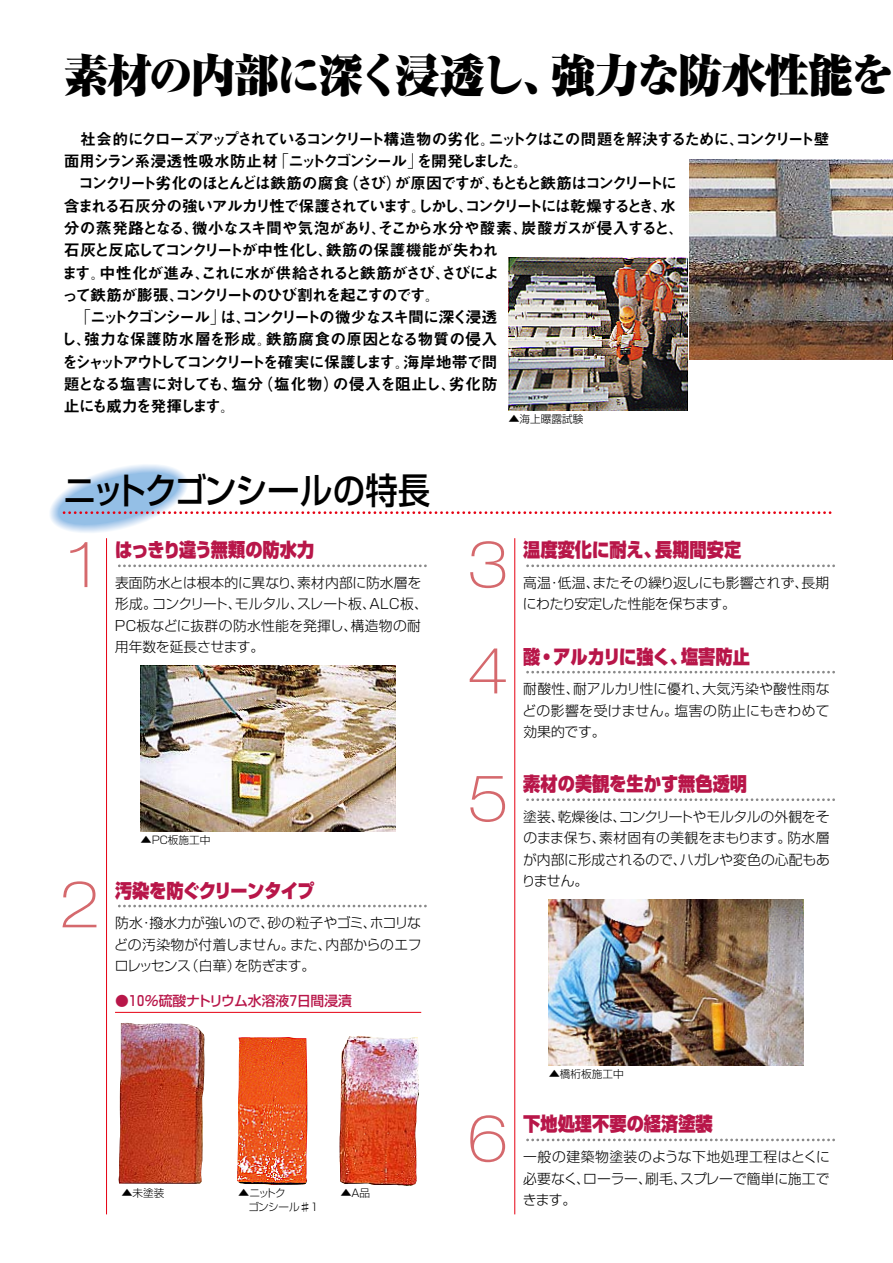
<style>
.page{position:relative;width:893px;height:1263px;background:#fff}
.page>*{position:absolute;margin:0;border:0;box-sizing:border-box;transform-origin:0 0}
.t1{font:44.7px "Ryumin Ultra 90 pv RKSJ H";letter-spacing:-.06em;color:#000}
.t2{font:36px "Shin Go Medium 90 pv RKSJ H";letter-spacing:-.045em;color:#000;scale:.9 1}
.t3{font:19.2px "Shin Go Ultra 90 pv RKSJ H";color:#b81649;scale:.9 1}
.t4{font:19.2px "Shin Go Ultra 90 pv RKSJ H";letter-spacing:-.055em;color:#b81649;scale:.9 1}
.t5{font:19.2px "Shin Go Ultra 90 pv RKSJ H";letter-spacing:-.035em;color:#b81649;scale:.9 1}
.t6{font:15.9px "Midashi Go MB31 90 pv RKSJ H";letter-spacing:-.105em;color:#000}
.t7{font:15.9px "Midashi Go MB31 90 pv RKSJ H";letter-spacing:-.155em;color:#000}
.t8{font:15.9px "Midashi Go MB31 90 pv RKSJ H";letter-spacing:-.125em;color:#000}
.t9{font:15.9px "Midashi Go MB31 90 pv RKSJ H";letter-spacing:-.05em;color:#000}
.t10{font:15.9px "Midashi Go MB31 90 pv RKSJ H";letter-spacing:-.075em;color:#000}
.t11{font:15.9px "Midashi Go MB31 90 pv RKSJ H";letter-spacing:-.14em;color:#000}
.t12{font:15.9px "Midashi Go MB31 90 pv RKSJ H";letter-spacing:-.065em;color:#000}
.t13{font:15.9px "Midashi Go MB31 90 pv RKSJ H";letter-spacing:-.03em;color:#000}
.t14{font:15.9px "Midashi Go MB31 90 pv RKSJ H";color:#000}
.t15{font:13.8px/21.3px "Shin Go Light 90 pv RKSJ H";color:#000;text-align:justify}
.t16{font:13.8px/21.3px "Shin Go Light 90 pv RKSJ H";letter-spacing:-.02em;color:#000}
.t17{font:13.8px "Shin Go Medium 90 pv RKSJ H";letter-spacing:-.025em;color:#b81649}
.t18{font:10.65px "Shin Go Light 90 pv RKSJ H";color:#000}
.t19{font:10.65px/13.8px "Shin Go Light 90 pv RKSJ H";letter-spacing:-.085em;color:#000}
</style>
<div class="page">
<svg style="left:118px;top:905px;width:307px;height:2px"></svg>
<hr style="left:115px;top:1012px;width:306px;height:1px;background:#e60012">
<svg style="left:526px;top:671px;width:308px;height:2px"></svg>
<svg style="left:526px;top:798px;width:308px;height:3px"></svg>
<svg style="left:526px;top:1138px;width:308px;height:3px"></svg>
<svg style="left:470px;top:648px;width:36px;height:45px"></svg>
<svg style="left:63px;top:881px;width:33px;height:46px"></svg>
<svg style="left:470px;top:776px;width:35px;height:46px"></svg>
<svg style="left:470px;top:1115px;width:35px;height:47px"></svg>
<img style="left:689px;top:160px;width:204px;height:200px">
<img style="left:508px;top:257px;width:179px;height:154px">
<img style="left:141px;top:666px;width:254px;height:166px">
<img style="left:549px;top:900px;width:255px;height:165px">
<hr style="left:106px;top:538px;width:1px;height:676px;background:#e60012">
<hr style="left:514px;top:538px;width:1px;height:676px;background:#e60012">
<img style="left:119px;top:1023px;width:85px;height:161px">
<img style="left:339px;top:1036px;width:80px;height:150px">
<img style="left:237px;top:1037px;width:70px;height:148px">
<svg style="left:50px;top:464px;width:784px;height:124px"></svg>
<p class="t1" style="left:64px;top:58px;width:832px">素材の内部に深く浸透し、強力な防水性能を</p>
<p class="t8" style="left:64px;top:133px;width:767px">　社会的にクローズアップされているコンクリート構造物の劣化。ニットクはこの問題を解決するために、コンクリート壁</p>
<p class="t6" style="left:64px;top:155px;width:466px">面用シラン系浸透性吸水防止材「ニットクゴンシール」を開発しました。</p>
<p class="t7" style="left:64px;top:177px;width:615px">　コンクリート劣化のほとんどは鉄筋の腐食（さび）が原因ですが、もともと鉄筋はコンクリートに</p>
<p class="t6" style="left:64px;top:200px;width:614px">含まれる石灰分の強いアルカリ性で保護されています。しかし、コンクリートには乾燥するとき、水</p>
<p class="t9" style="left:64px;top:222px;width:622px">分の蒸発路となる、微小なスキ間や気泡があり、そこから水分や酸素、炭酸ガスが侵入すると、</p>
<p class="t12" style="left:64px;top:244px;width:436px">石灰と反応してコンクリートが中性化し、鉄筋の保護機能が失われ</p>
<p class="t10" style="left:62px;top:267px;width:439px">ます。中性化が進み、これに水が供給されると鉄筋がさび、さびによ</p>
<p class="t6" style="left:62px;top:289px;width:380px">って鉄筋が膨張、コンクリートのひび割れを起こすのです。</p>
<p class="t11" style="left:75px;top:311px;width:424px">「ニットクゴンシール」は、コンクリートの微少なスキ間に深く浸透</p>
<p class="t14" style="left:61px;top:333px;width:438px">し、強力な保護防水層を形成。鉄筋腐食の原因となる物質の侵入</p>
<p class="t7" style="left:62px;top:356px;width:437px">をシャットアウトしてコンクリートを確実に保護します。海岸地帯で問</p>
<p class="t13" style="left:64px;top:378px;width:435px">題となる塩害に対しても、塩分（塩化物）の侵入を阻止し、劣化防</p>
<p class="t6" style="left:64px;top:400px;width:173px">止にも威力を発揮します。</p>
<p class="t18" style="left:509px;top:415px;width:76px">▲海上曝露試験</p>
<p class="t2" style="left:64px;top:477px;width:409px">ニットクゴンシールの特長</p>
<p class="t4" style="left:115px;top:543px;width:223px">はっきり違う無類の防水力</p>
<p class="t15" style="left:115px;top:574px;width:314px;text-align:left">表面防水とは根本的に異なり、素材内部に防水層を形成。コンクリート、モルタル、スレート板、ALC板、<br>PC板などに抜群の防水性能を発揮し、構造物の耐用年数を延長させます。</p>
<p class="t18" style="left:141px;top:836px;width:71px">▲PC板施工中</p>
<p class="t5" style="left:115px;top:883px;width:223px">汚染を防ぐクリーンタイプ</p>
<p class="t15" style="left:114px;top:914px;width:309px">防水・撥水力が強いので、砂の粒子やゴミ、ホコリなどの汚染物が付着しません。また、内部からのエフロレッセンス（白華）を防ぎます。</p>
<p class="t17" style="left:115px;top:995px;width:238px">●１０％硫酸ナトリウム水溶液７日間浸漬</p>
<p class="t18" style="left:122px;top:1189px;width:44px">▲未塗装</p>
<p class="t18" style="left:341px;top:1189px;width:31px">▲A品</p>
<p class="t19" style="left:238px;top:1188px;width:82px">▲ニットク<br>　ゴンシール♯1</p>
<p class="t3" style="left:523px;top:543px;width:244px">温度変化に耐え、長期間安定</p>
<p class="t16" style="left:523px;top:574px;width:308px">高温・低温、またその繰り返しにも影響されず、長期にわたり安定した性能を保ちます。</p>
<p class="t3" style="left:523px;top:649px;width:253px">酸・アルカリに強く、塩害防止</p>
<p class="t15" style="left:523px;top:680px;width:309px">耐酸性、耐アルカリ性に優れ、大気汚染や酸性雨などの影響を受けません。塩害の防止にもきわめて効果的です。</p>
<p class="t3" style="left:523px;top:777px;width:250px">素材の美観を生かす無色透明</p>
<p class="t15" style="left:522px;top:808px;width:309px">塗装、乾燥後は、コンクリートやモルタルの外観をそのまま保ち、素材固有の美観をまもります。防水層が内部に形成されるので、ハガレや変色の心配もありません。</p>
<p class="t18" style="left:549px;top:1070px;width:76px">▲橋桁板施工中</p>
<p class="t3" style="left:523px;top:1117px;width:212px">下地処理不要の経済塗装</p>
<p class="t15" style="left:523px;top:1148px;width:308px">一般の建築物塗装のような下地処理工程はとくに必要なく、ローラー、刷毛、スプレーで簡単に施工できます。</p>
</div>
